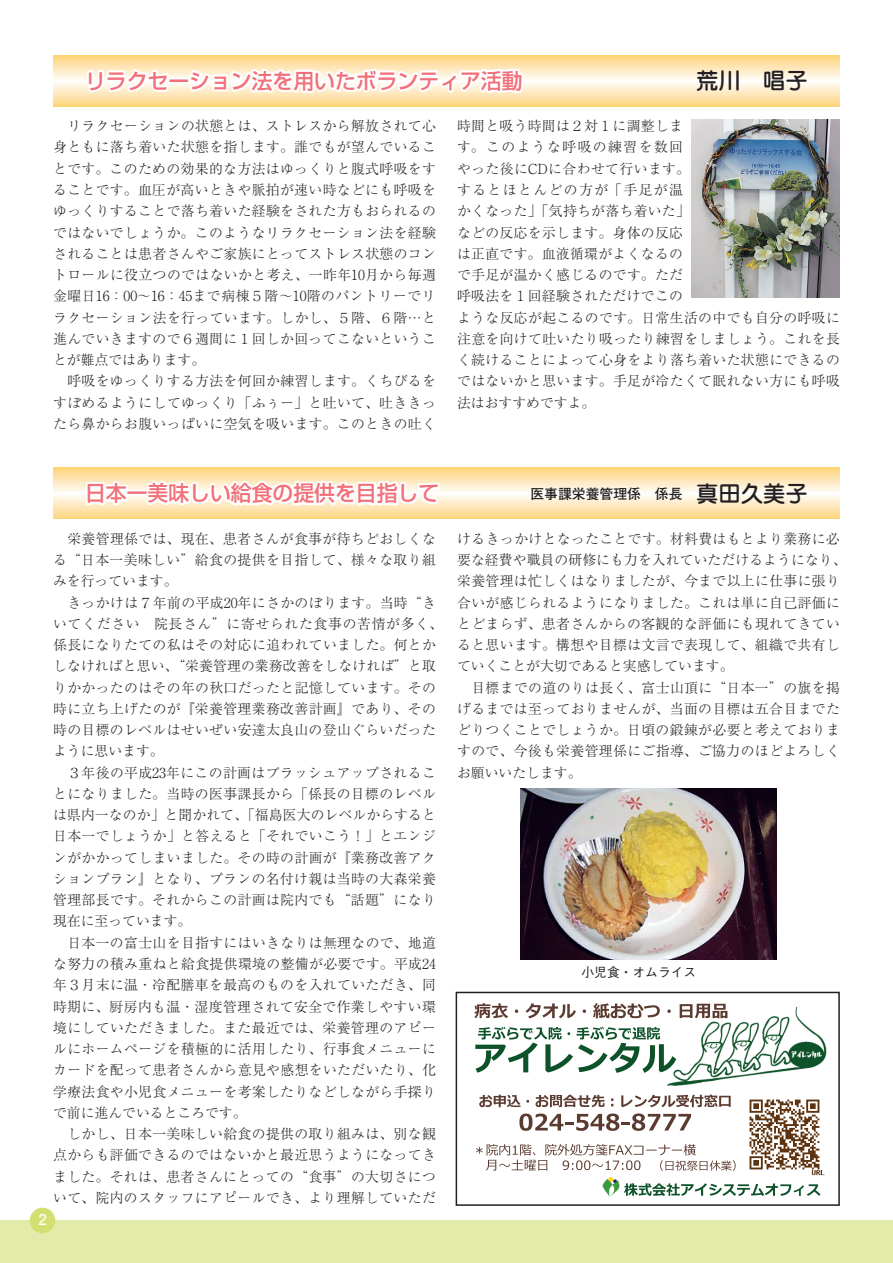
<style>
.page{position:relative;width:893px;height:1263px;background:#fff}
.page>*{position:absolute;margin:0;border:0;box-sizing:border-box;transform-origin:0 0}
.t1{font:500 22.35px "Jun 34 Pro";color:#231f20}
.t2{font:500 21.3px "Shin Go Pr 6";color:#f17079}
.t3{font:700 14.85px "Futo Go B101 Pr 6";color:#fff}
.t4{font:300 13.8px/21.3px "Ryumin Pr 6";letter-spacing:.03em;color:#231f20;text-align:justify}
.t5{font:700 13.8px "Futo Go B101 Pr 6";color:#231f20}
.t6{font:500 12.75px "Gothic BBB Pr 6";color:#231f20}
.s1{font-family:"Jun 34 Pro";font-weight:500;font-size:22.35px}
</style>
<div class="page">
<div style="left:0;top:1220px;width:893px;height:43px;background:#e3ebaa"></div>
<div style="left:30px;top:1208px;width:25px;height:25px;background:#d3e071;border-radius:50%"></div>
<div style="left:456px;top:992px;width:384px;height:214px;border:2px solid #231f20"></div>
<img style="left:667px;top:1008px;width:160px;height:79px">
<svg style="left:474px;top:1003px;width:253px;height:15px"></svg>
<svg style="left:479px;top:1094px;width:252px;height:13px"></svg>
<svg style="left:519px;top:1113px;width:172px;height:18px"></svg>
<img style="left:602px;top:1177px;width:18px;height:20px">
<svg style="left:624px;top:1183px;width:196px;height:13px"></svg>
<svg style="left:475px;top:1027px;width:201px;height:46px"></svg>
<img style="left:749px;top:1099px;width:76px;height:77px">
<svg style="left:476px;top:1144px;width:260px;height:27px"></svg>
<svg style="left:53px;top:55px;width:787px;height:51px;background:#fde5b1"></svg>
<svg style="left:53px;top:468px;width:787px;height:51px;background:#fde6b5"></svg>
<svg style="left:84px;top:67px;width:88px;height:28px"></svg>
<svg style="left:185px;top:66px;width:342px;height:41px"></svg>
<svg style="left:84px;top:472px;width:48px;height:35px"></svg>
<svg style="left:142px;top:477px;width:304px;height:42px"></svg>
<img style="left:521px;top:788px;width:255px;height:171px">
<img style="left:691px;top:119px;width:149px;height:179px">
<p class="t2" style="left:85px;top:63px;width:439px">リラクセーション法を用いたボランティア活動</p>
<p class="t1" style="left:696px;top:63px;width:113px">荒川　唱子</p>
<p class="t4" style="left:457px;top:115px;width:384px;text-align:left">時間と吸う時間は２対１に調整しま<br>す。このような呼吸の練習を数回<br>やった後にCDに合わせて行います。<br>するとほとんどの方が「手足が温<br>かくなった」「気持ちが落ち着いた」<br>などの反応を示します。身体の反応<br>は正直です。血液循環がよくなるの<br>で手足が温かく感じるのです。ただ<br>呼吸法を１回経験されただけでこの<br>ような反応が起こるのです。日常生活の中でも自分の呼吸に注意を向けて吐いたり吸ったり練習をしましょう。これを長く続けることによって心身をより落ち着いた状態にできるのではないかと思います。手足が冷たくて眠れない方にも呼吸法はおすすめですよ。</p>
<p class="t4" style="left:53px;top:115px;width:384px">　リラクセーションの状態とは、ストレスから解放されて心身ともに落ち着いた状態を指します。誰でもが望んでいることです。このための効果的な方法はゆっくりと腹式呼吸をすることです。血圧が高いときや脈拍が速い時などにも呼吸をゆっくりすることで落ち着いた経験をされた方もおられるのではないでしょうか。このようなリラクセーション法を経験されることは患者さんやご家族にとってストレス状態のコントロールに役立つのではないかと考え、一昨年10月から毎週金曜日16：00～16：45まで病棟５階～10階のパントリーでリラクセーション法を行っています。しかし、５階、６階…と進んでいきますので６週間に１回しか回ってこないということが難点ではあります。</p>
<p class="t4" style="left:53px;top:370px;width:384px">　呼吸をゆっくりする方法を何回か練習します。くちびるをすぼめるようにしてゆっくり「ふぅー」と吐いて、吐ききったら鼻からお腹いっぱいに空気を吸います。このときの吐く</p>
<p class="t2" style="left:85px;top:476px;width:356px">日本一美味しい給食の提供を目指して</p>
<p class="t5" style="left:530px;top:482px;width:279px">医事課栄養管理係　係長　<span class="s1">真田久美子</span></p>
<p class="t4" style="left:457px;top:527px;width:391px;text-align:left">けるきっかけとなったことです。材料費はもとより業務に必要な経費や職員の研修にも力を入れていただけるようになり、栄養管理は忙しくはなりましたが、今まで以上に仕事に張り合いが感じられるようになりました。これは単に自己評価にとどまらず、患者さんからの客観的な評価にも現れてきていると思います。構想や目標は文言で表現して、組織で共有していくことが大切であると実感しています。</p>
<p class="t4" style="left:457px;top:676px;width:384px">　目標までの道のりは長く、富士山頂に“日本一”の旗を掲げるまでは至っておりませんが、当面の目標は五合目までたどりつくことでしょうか。日頃の鍛錬が必要と考えておりますので、今後も栄養管理係にご指導、ご協力のほどよろしくお願いいたします。</p>
<p class="t4" style="left:53px;top:527px;width:384px">　栄養管理係では、現在、患者さんが食事が待ちどおしくなる“日本一美味しい”給食の提供を目指して、様々な取り組みを行っています。</p>
<p class="t4" style="left:53px;top:591px;width:391px;text-align:left">　きっかけは７年前の平成20年にさかのぼります。当時“きいてください　院長さん”に寄せられた食事の苦情が多く、係長になりたての私はその対応に追われていました。何とかしなければと思い、“栄養管理の業務改善をしなければ”と取りかかったのはその年の秋口だったと記憶しています。その時に立ち上げたのが『栄養管理業務改善計画』であり、その時の目標のレベルはせいぜい安達太良山の登山ぐらいだったように思います。</p>
<p class="t4" style="left:53px;top:761px;width:384px">　３年後の平成23年にこの計画はブラッシュアップされることになりました。当時の医事課長から「係長の目標のレベルは県内一なのか」と聞かれて、「福島医大のレベルからすると日本一でしょうか」と答えると「それでいこう！」とエンジンがかかってしまいました。その時の計画が『業務改善アクションプラン』となり、プランの名付け親は当時の大森栄養管理部長です。それからこの計画は院内でも“話題”になり現在に至っています。</p>
<p class="t4" style="left:53px;top:931px;width:384px">　日本一の富士山を目指すにはいきなりは無理なので、地道な努力の積み重ねと給食提供環境の整備が必要です。平成24年３月末に温・冷配膳車を最高のものを入れていただき、同時期に、厨房内も温・湿度管理されて安全で作業しやすい環境にしていただきました。また最近では、栄養管理のアピールにホームページを積極的に活用したり、行事食メニューにカードを配って患者さんから意見や感想をいただいたり、化学療法食や小児食メニューを考案したりなどしながら手探りで前に進んでいるところです。</p>
<p class="t4" style="left:53px;top:1122px;width:384px">　しかし、日本一美味しい給食の提供の取り組みは、別な観点からも評価できるのではないかと最近思うようになってきました。それは、患者さんにとっての“食事”の大切さについて、院内のスタッフにアピールでき、より理解していただ</p>
<p class="t6" style="left:581px;top:961px;width:116px">小児食・オムライス</p>
<p class="t3" style="left:38px;top:1207px;width:10px">2</p>
</div>
